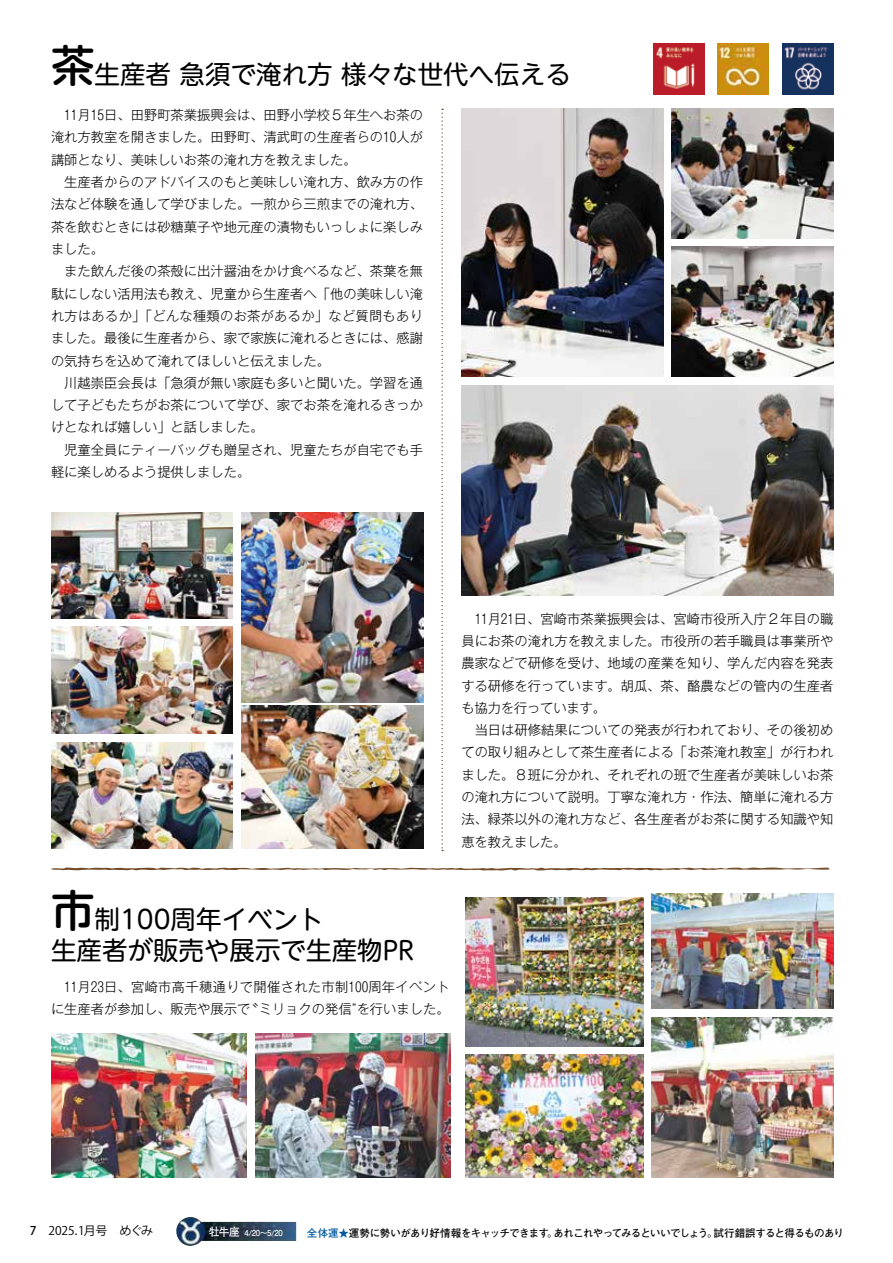
<style>
.page{position:relative;width:893px;height:1263px;background:#fff}
.page>*{position:absolute;margin:0;border:0;box-sizing:border-box;transform-origin:0 0}
.t1{font:500 43.65px "UD Shin M Go Pr 6 N";color:#000}
.t2{font:25.5px "UD Shin M Go Pr 6 N";color:#000}
.t3{font:300 13.35px/22.4px "Gothic MB101 Pr 6 N";color:#000;text-align:justify}
.t4{font:12px "Koz Go Pr 6 N";letter-spacing:-.045em;color:#000}
.t5{font:700 11.25px "Futo Go B101 Pr 6 N";color:#fff;scale:.95 1}
.t6{font:700 10.5px "Futo Go B101 Pr 6 N";letter-spacing:-.06em;color:#000}
.t7{font:700 8.25px "Futo Go B101 Pr 6 N";color:#fff;scale:.95 1}
.s1{font-weight:500;font-size:43.65px}
.s2{font-weight:400;font-size:25.5px}
.s3{font-weight:500}
.s4{color:#005aa0}
</style>
<div class="page">
<svg style="left:51px;top:867px;width:779px;height:3px"></svg>
<img style="left:241px;top:512px;width:182px;height:190px">
<img style="left:51px;top:512px;width:182px;height:106px">
<img style="left:51px;top:627px;width:182px;height:106px">
<img style="left:51px;top:1033px;width:195px;height:145px">
<img style="left:256px;top:1033px;width:195px;height:145px">
<img style="left:651px;top:894px;width:182px;height:114px">
<img style="left:651px;top:1017px;width:182px;height:161px">
<img style="left:466px;top:897px;width:177px;height:149px">
<img style="left:466px;top:1055px;width:177px;height:123px">
<img style="left:241px;top:705px;width:182px;height:143px">
<img style="left:51px;top:742px;width:182px;height:106px">
<img style="left:461px;top:109px;width:202px;height:268px">
<img style="left:461px;top:385px;width:372px;height:211px">
<img style="left:672px;top:109px;width:161px;height:129px">
<img style="left:672px;top:247px;width:161px;height:130px">
<svg style="left:441px;top:109px;width:2px;height:742px"></svg>
<img style="left:653px;top:43px;width:51px;height:51px">
<img style="left:718px;top:43px;width:51px;height:51px">
<img style="left:782px;top:43px;width:51px;height:51px">
<img style="left:176px;top:1217px;width:120px;height:29px">
<h2 class="t2" style="left:51px;top:53px;width:521px"><span class="s1">茶</span>生産者急須で淹れ方様々な世代へ伝える</h2>
<p class="t3" style="left:51px;top:103px;width:374px;text-indent:13px">11月15日、田野町茶業振興会は、田野小学校５年生へお茶の淹れ方教室を開きました。田野町、清武町の生産者らの10人が講師となり、美味しいお茶の淹れ方を教えました。</p>
<p class="t3" style="left:51px;top:169px;width:374px;text-indent:13px">生産者からのアドバイスのもと美味しい淹れ方、飲み方の作法など体験を通して学びました。一煎から三煎までの淹れ方、茶を飲むときには砂糖菓子や地元産の漬物もいっしょに楽しみました。</p>
<p class="t3" style="left:51px;top:259px;width:374px;text-indent:13px">また飲んだ後の茶殻に出汁醤油をかけ食べるなど、茶葉を無駄にしない活用法も教え、児童から生産者へ「他の美味しい淹れ方はあるか」「どんな種類のお茶があるか」など質問もありました。最後に生産者から、家で家族に淹れるときには、感謝の気持ちを込めて淹れてほしいと伝えました。</p>
<p class="t3" style="left:51px;top:370px;width:374px;text-indent:13px">川越崇臣会長は「急須が無い家庭も多いと聞いた。学習を通して子どもたちがお茶について学び、家でお茶を淹れるきっかけとなれば嬉しい」と話しました。</p>
<p class="t3" style="left:51px;top:437px;width:374px;text-indent:13px">児童全員にティーバッグも贈呈され、児童たちが自宅でも手軽に楽しめるよう提供しました。</p>
<p class="t3" style="left:461px;top:606px;width:374px;text-indent:13px">11月21日、宮崎市茶業振興会は、宮崎市役所入庁２年目の職員にお茶の淹れ方を教えました。市役所の若手職員は事業所や農家などで研修を受け、地域の産業を知り、学んだ内容を発表する研修を行っています。胡瓜、茶、酪農などの管内の生産者も協力を行っています。</p>
<p class="t3" style="left:461px;top:718px;width:374px;text-indent:13px">当日は研修結果についての発表が行われており、その後初めての取り組みとして茶生産者による「お茶淹れ教室」が行われました。８班に分かれ、それぞれの班で生産者が美味しいお茶の淹れ方について説明。丁寧な淹れ方・作法、簡単に淹れる方法、緑茶以外の淹れ方など、各生産者がお茶に関する知識や知恵を教えました。</p>
<h1 class="t1" style="left:51px;top:873px;width:71px">市<span class="s2">制</span></h1>
<h2 class="t2" style="left:51px;top:929px;width:364px">生産者が販売や展示で生産物PR</h2>
<h2 class="t2" style="left:120px;top:898px;width:205px">100周年イベント</h2>
<p class="t3" style="left:64px;top:974px;width:387px;text-align:right">11月23日、宮崎市高千穂通りで開催された市制100周年イベント〝ミリョクの発信”を行いました。</p>
<p class="t3" style="left:51px;top:997px;width:201px">に生産者が参加し、販売や展示で</p>
<p class="t4" style="left:30px;top:1224px;width:125px">　<span class="s3">7</span> 2025.1月号　めぐみ</p>
<p class="t5" style="left:209px;top:1222px;width:34px">牡牛座</p>
<p class="t7" style="left:244px;top:1226px;width:42px">4/20〜5/20</p>
<p class="t6" style="left:307px;top:1225px;width:412px"><span class="s4">全体運★</span>運勢に勢いがあり好情報をキャッチできますあれこれやってみるといいでしょう。</p>
<p class="t6" style="left:547px;top:1225px;width:12px">。</p>
<p class="t6" style="left:713px;top:1225px;width:132px">試行錯誤すると得るものあり</p>
</div>
